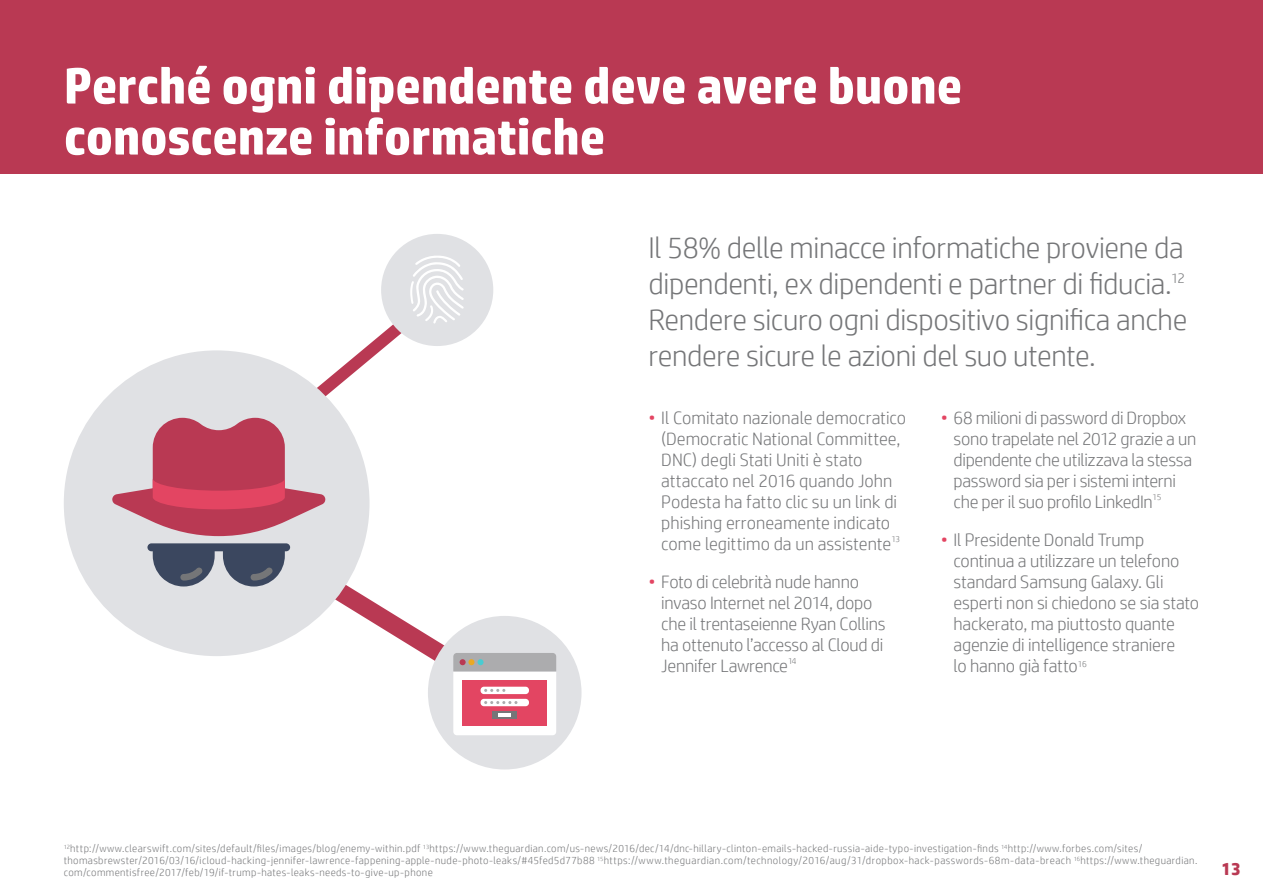
<style>
.page{position:relative;width:1263px;height:893px;background:#fff}
.page>*{position:absolute;margin:0;border:0;box-sizing:border-box;transform-origin:0 0}
.t1{font:700 51px/51px "HP Simplified";letter-spacing:-.005em;color:#fff}
.t2{font:300 30px/36px "HP Simplified";letter-spacing:-.01em;color:#757678}
.t3{font:300 18px/21px "HP Simplified";letter-spacing:-.01em;color:#757678}
.t4{font:700 18px "HP Simplified";color:#b93953}
.t5{font:300 10.5px/12px "HP Simplified";letter-spacing:.035em;color:#757678}
.s1{color:#e34562}
</style>
<div class="page">
<div style="left:0;top:0;width:1263px;height:173px;background:#b93953"></div>
<div style="left:64px;top:350px;width:305px;height:306px;background:#e0e1e4;border-radius:50%"></div>
<div style="left:428px;top:616px;width:153px;height:153px;background:#e0e1e4;border-radius:50%"></div>
<div style="left:381px;top:234px;width:112px;height:112px;background:#e0e1e4;border-radius:50%"></div>
<svg style="left:112px;top:253px;width:444px;height:482px"></svg>
<h1 class="t1" style="left:64px;top:61px;width:900px">Perché ogni dipendente deve avere buone conoscenze informatiche</h1>
<h2 class="t2" style="left:648px;top:229px;width:540px">Il 58% delle minacce informatiche proviene da dipendenti, ex dipendenti e partner di fiducia.<sup>12<br></sup>Rendere sicuro ogni dispositivo significa anche rendere sicure le azioni del suo utente.</h2>
<p class="t3" style="left:661px;top:407px;width:246px;text-indent:-13px"><span class="s1">•</span> Il Comitato nazionale democratico (Democratic National Committee, DNC) degli Stati Uniti è stato attaccato nel 2016 quando John Podesta ha fatto clic su un link di phishing erroneamente indicato come legittimo da un assistente<sup>13</sup></p>
<p class="t3" style="left:661px;top:571px;width:226px;text-indent:-13px"><span class="s1">•</span> Foto di celebrità nude hanno invaso Internet nel 2014, dopo che il trentaseienne Ryan Collins ha ottenuto l’accesso al Cloud di<br>Jennifer Lawrence<sup>14</sup></p>
<p class="t3" style="left:954px;top:407px;width:244px;text-indent:-13px"><span class="s1">•</span> 68 milioni di password di Dropbox sono trapelate nel 2012 grazie a un dipendente che utilizzava la stessa password sia per i sistemi interni che per il suo profilo LinkedIn<sup>15</sup></p>
<p class="t3" style="left:953px;top:529px;width:247px;text-indent:-13px"><span class="s1">•</span> Il Presidente Donald Trump continua a utilizzare un telefono standard Samsung Galaxy. Gli esperti non si chiedono se sia stato hackerato, ma piuttosto quante agenzie di intelligence straniere<br>lo hanno già fatto<sup>16</sup></p>
<p class="t5" style="left:64px;top:842px;width:1135px"><sup>12</sup>http://www.clearswift.com/sites/default/files/images/blog/enemy-within.pdf <sup>13</sup>https://www.theguardian.com/us-news/2016/dec/14/dnc-hillary-clinton-emails-hacked-russia-aide-typo-investigation-finds <sup>14</sup>http://www.forbes.com/sites/ thomasbrewster/2016/03/16/icloud-hacking-jennifer-lawrence-fappening-apple-nude-photo-leaks/#45fed5d77b88 <sup>15</sup>https://www.theguardian.com/technology/2016/aug/31/dropbox-hack-passwords-68m-data-breach <sup>16</sup>https://www.theguardian. com/commentisfree/2017/feb/19/if-trump-hates-leaks-needs-to-give-up-phone</p>
<p class="t4" style="left:1221px;top:857px;width:21px">13</p>
</div>
